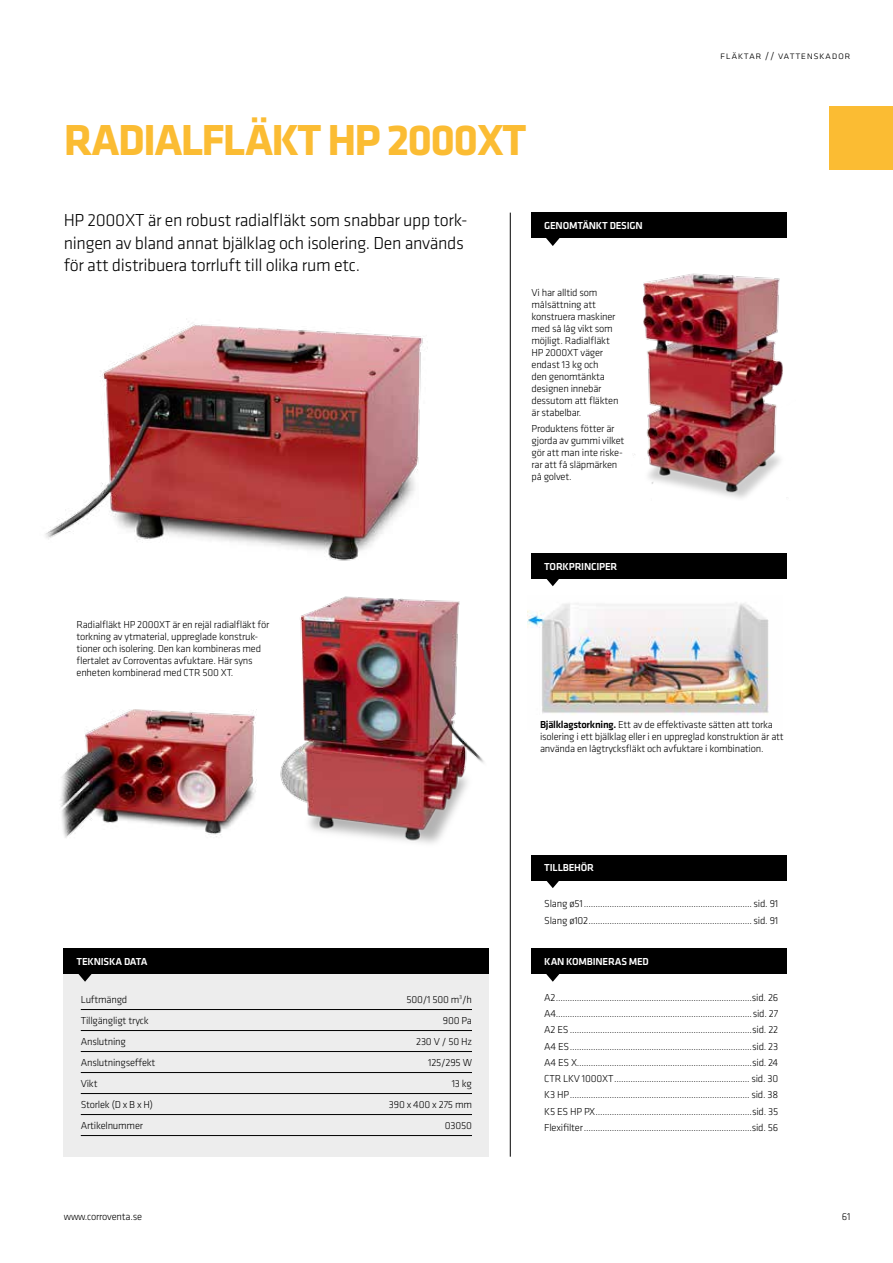
<style>
.page{position:relative;width:893px;height:1263px;background:#fff}
.page>*{position:absolute;margin:0;border:0;box-sizing:border-box;transform-origin:0 0}
.t1{font:700 45px "Klavika";letter-spacing:-.04em;color:#fbbc33}
.t2{font:300 18px/22.5px "Klavika";letter-spacing:-.02em;color:#000}
.t3{font:300 10.5px/12px "Klavika";letter-spacing:-.02em;color:#000}
.t4{font:500 10.5px "Klavika";letter-spacing:-.02em;color:#fff}
.t5{font:300 10.5px "Klavika";letter-spacing:.05em;color:#000}
.s1{font-weight:500}
</style>
<div class="page">
<div style="left:829px;top:106px;width:64px;height:64px;background:#fbbc33"></div>
<img style="left:60px;top:709px;width:197px;height:129px">
<hr style="left:510px;top:213px;width:1px;height:944px;background:#000">
<img style="left:634px;top:273px;width:149px;height:225px">
<div style="left:531px;top:213px;width:256px;height:25px;background:#000"></div>
<svg style="left:546px;top:238px;width:14px;height:8px"></svg>
<img style="left:45px;top:276px;width:465px;height:307px">
<div style="left:64px;top:974px;width:425px;height:183px;background:#ededed"></div>
<div style="left:64px;top:948px;width:425px;height:26px;background:#000"></div>
<hr style="left:81px;top:1009px;width:391px;height:1px;background:#000">
<hr style="left:81px;top:1030px;width:391px;height:1px;background:#000">
<hr style="left:81px;top:1051px;width:391px;height:1px;background:#000">
<hr style="left:81px;top:1072px;width:391px;height:1px;background:#000">
<hr style="left:81px;top:1093px;width:391px;height:1px;background:#000">
<hr style="left:81px;top:1114px;width:391px;height:1px;background:#000">
<hr style="left:81px;top:1135px;width:391px;height:1px;background:#000">
<svg style="left:78px;top:974px;width:14px;height:8px"></svg>
<div style="left:531px;top:948px;width:256px;height:26px;background:#000"></div>
<svg style="left:546px;top:974px;width:14px;height:8px"></svg>
<img style="left:262px;top:581px;width:227px;height:263px">
<img style="left:527px;top:602px;width:242px;height:113px">
<div style="left:531px;top:553px;width:256px;height:25px;background:#000"></div>
<svg style="left:544px;top:578px;width:17px;height:8px"></svg>
<div style="left:531px;top:855px;width:256px;height:25px;background:#000"></div>
<svg style="left:544px;top:880px;width:17px;height:8px"></svg>
<h1 class="t1" style="left:64px;top:108px;width:464px">RADIALFLÄKT HP 2000XT</h1>
<h2 class="t2" style="left:64px;top:209px;width:405px">HP 2000XT är en robust radialfläkt som snabbar upp tork&shy;ningen av bland annat bjälklag och isolering. Den används för att distribuera torrluft till olika rum etc.</h2>
<p class="t4" style="left:544px;top:219px;width:100px">GENOMTÄNKT DESIGN</p>
<p class="t3" style="left:531px;top:286px;width:89px">Vi har alltid som målsättning att konstruera maskiner med så låg vikt som möjligt. Radialfläkt<br>HP 2000XT väger endast 13 kg och<br>den genomtänkta designen innebär dessutom att fläkten är stabelbar.</p>
<p class="t3" style="left:531px;top:423px;width:94px">Produktens fötter är gjorda av gummi vilket gör att man inte riske&shy;rar att få släpmärken på golvet.</p>
<p class="t3" style="left:77px;top:619px;width:194px">Radialfläkt HP 2000XT är en rejäl radialfläkt för torkning av ytmaterial, uppreglade konstruk&shy;tioner och isolering. Den kan kombineras med flertalet av Corroventas avfuktare. Här syns enheten kombinerad med CTR 500 XT.</p>
<p class="t4" style="left:544px;top:559px;width:75px">TORKPRINCIPER</p>
<p class="t5" style="left:720px;top:49px;width:132px">fläktar // vattenskador</p>
<p class="t3" style="left:540px;top:718px;width:245px"><span class="s1">Bjälklagstorkning.</span> Ett av de effektivaste sätten att torka isolering i ett bjälklag eller i en uppreglad konstruktion är att använda en lågtrycksfläkt och avfuktare i kombination.</p>
<p class="t4" style="left:544px;top:861px;width:51px">TILLBEHÖR</p>
<p class="t3" style="left:544px;top:896px;width:236px;line-height:16.2px">Slang ø51........................................................................ sid. 91<br>Slang ø102...................................................................... sid. 91</p>
<p class="t4" style="left:77px;top:954px;width:73px">TEKNISKA DATA</p>
<p class="t4" style="left:544px;top:954px;width:106px">KAN KOMBINERAS MED</p>
<p class="t3" style="left:544px;top:989px;width:236px;line-height:16.2px;text-align:justify">A2....................................................................................sid. 26<br>A4....................................................................................sid. 27<br>A2 ES..............................................................................sid. 22<br>A4 ES..............................................................................sid. 23<br>A4 ES X...........................................................................sid. 24<br>CTR LKV 1000XT.......................................................... sid. 30<br>K3 HP............................................................................. sid. 38<br>K5 ES HP PX...................................................................sid. 35<br>Flexifilter........................................................................sid. 56</p>
<p class="t3" style="left:81px;top:993px;width:48px">Luftmängd</p>
<p class="t3" style="left:406px;top:993px;width:67px">500/1 500 m<sup>3</sup>/h</p>
<p class="t3" style="left:81px;top:1014px;width:69px">Tillgängligt tryck</p>
<p class="t3" style="left:443px;top:1014px;width:31px">900 Pa</p>
<p class="t3" style="left:81px;top:1035px;width:47px">Anslutning</p>
<p class="t3" style="left:416px;top:1035px;width:57px">230 V / 50 Hz</p>
<p class="t3" style="left:81px;top:1056px;width:76px">Anslutningseffekt</p>
<p class="t3" style="left:428px;top:1056px;width:45px">125/295 W</p>
<p class="t3" style="left:81px;top:1077px;width:18px">Vikt</p>
<p class="t3" style="left:452px;top:1077px;width:22px">13 kg</p>
<p class="t3" style="left:81px;top:1098px;width:74px">Storlek (D x B x H)</p>
<p class="t3" style="left:389px;top:1098px;width:85px">390 x 400 x 275 mm</p>
<p class="t3" style="left:81px;top:1119px;width:64px">Artikelnummer</p>
<p class="t3" style="left:445px;top:1119px;width:29px">03050</p>
<p class="t3" style="left:64px;top:1211px;width:80px">www.corroventa.se</p>
<p class="t3" style="left:842px;top:1211px;width:10px">61</p>
</div>
